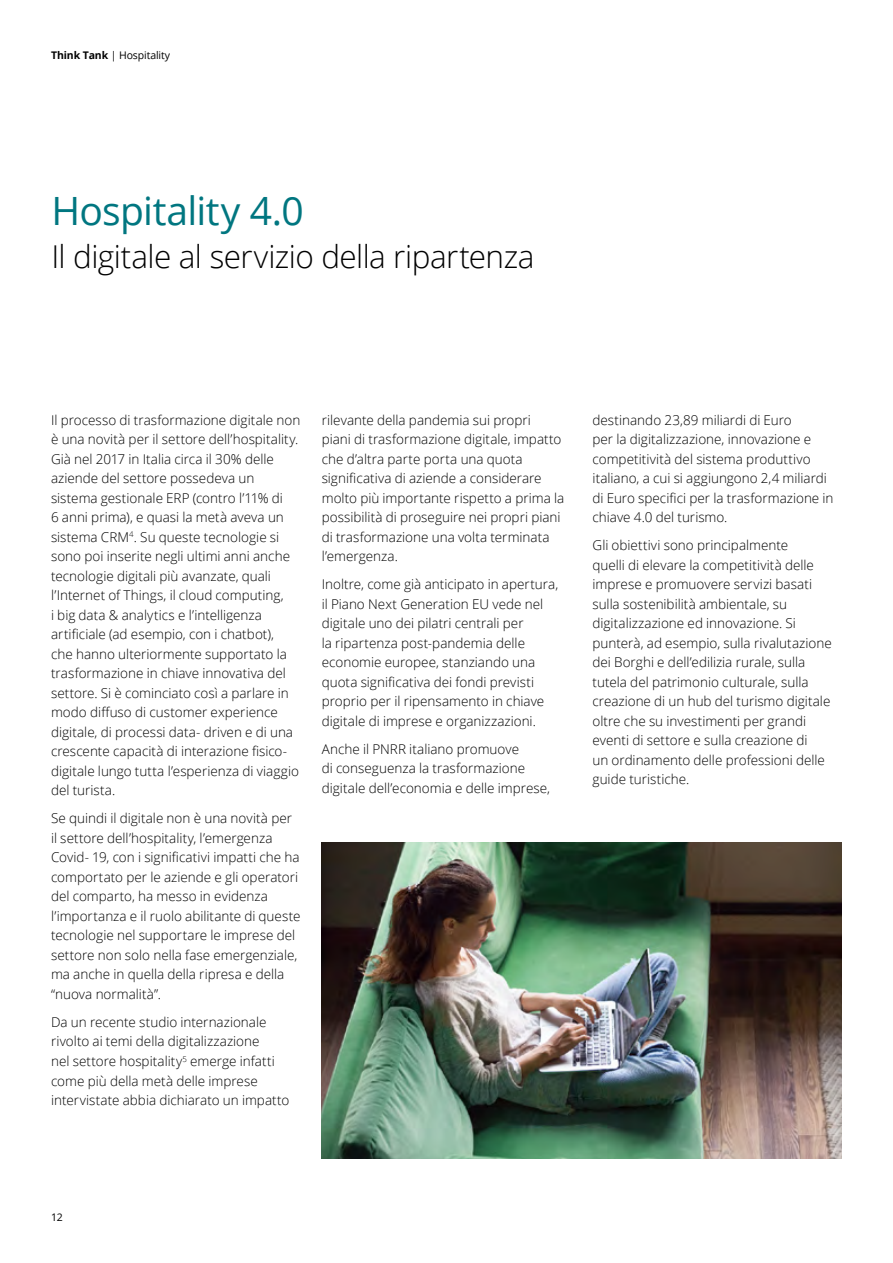
<style>
.page{position:relative;width:893px;height:1263px;background:#fff}
.page>*{position:absolute;margin:0;border:0;box-sizing:border-box;transform-origin:0 0}
.t1{font:39px "Open Sans";letter-spacing:-.02em;color:#007680}
.t2{font:300 31.5px "Open Sans";letter-spacing:-.02em;color:#000}
.t3{font:300 13.5px/19.5px "Open Sans";color:#000}
.t4{font:10.5px "Open Sans";letter-spacing:-.01em;color:#000}
.s1{font-weight:700}
</style>
<div class="page">
<img style="left:322px;top:842px;width:520px;height:317px">
<p class="t4" style="left:51px;top:48px;width:121px"><span class="s1">Think Tank</span> | Hospitality</p>
<h1 class="t1" style="left:51px;top:184px;width:254px">Hospitality 4.0</h1>
<h2 class="t2" style="left:51px;top:235px;width:485px">Il digitale al servizio della ripartenza</h2>
<p class="t3" style="left:51px;top:410px;width:251px">Il processo di trasformazione digitale non è una novità per il settore dell’hospitality.<br>Già nel 2017 in Italia circa il 30% delle aziende del settore possedeva un sistema gestionale ERP (contro l’11% di<br>6 anni prima), e quasi la metà aveva un sistema CRM<sup>4</sup>. Su queste tecnologie si sono poi inserite negli ultimi anni anche tecnologie digitali più avanzate, quali l’Internet of Things, il cloud computing,<br>i big data &amp; analytics e l’intelligenza artificiale (ad esempio, con i chatbot),<br>che hanno ulteriormente supportato la trasformazione in chiave innovativa del settore. Si è cominciato così a parlare in modo diffuso di customer experience digitale, di processi data- driven e di una crescente capacità di interazione fisico&shy;digitale lungo tutta l’esperienza di viaggio del turista.</p>
<p class="t3" style="left:51px;top:808px;width:251px">Se quindi il digitale non è una novità per il settore dell’hospitality, l’emergenza Covid- 19, con i significativi impatti che ha comportato per le aziende e gli operatori del comparto, ha messo in evidenza l’importanza e il ruolo abilitante di queste tecnologie nel supportare le imprese del settore non solo nella fase emergenziale, ma anche in quella della ripresa e della “nuova normalità”.</p>
<p class="t3" style="left:51px;top:1012px;width:240px">Da un recente studio internazionale rivolto ai temi della digitalizzazione<br>nel settore hospitality<sup>5</sup> emerge infatti come più della metà delle imprese intervistate abbia dichiarato un impatto</p>
<p class="t3" style="left:322px;top:410px;width:244px">rilevante della pandemia sui propri<br>piani di trasformazione digitale, impatto che d’altra parte porta una quota significativa di aziende a considerare molto più importante rispetto a prima la possibilità di proseguire nei propri piani di trasformazione una volta terminata l’emergenza.</p>
<p class="t3" style="left:322px;top:574px;width:238px">Inoltre, come già anticipato in apertura, il Piano Next Generation EU vede nel digitale uno dei pilatri centrali per<br>la ripartenza post-pandemia delle economie europee, stanziando una quota significativa dei fondi previsti proprio per il ripensamento in chiave digitale di imprese e organizzazioni.</p>
<p class="t3" style="left:322px;top:739px;width:230px">Anche il PNRR italiano promuove<br>di conseguenza la trasformazione digitale dell’economia e delle imprese,</p>
<p class="t3" style="left:592px;top:410px;width:243px">destinando 23,89 miliardi di Euro<br>per la digitalizzazione, innovazione e competitività del sistema produttivo italiano, a cui si aggiungono 2,4 miliardi di Euro specifici per la trasformazione in chiave 4.0 del turismo.</p>
<p class="t3" style="left:592px;top:535px;width:241px">Gli obiettivi sono principalmente<br>quelli di elevare la competitività delle imprese e promuovere servizi basati sulla sostenibilità ambientale, su digitalizzazione ed innovazione. Si punterà, ad esempio, sulla rivalutazione dei Borghi e dell’edilizia rurale, sulla tutela del patrimonio culturale, sulla creazione di un hub del turismo digitale oltre che su investimenti per grandi eventi di settore e sulla creazione di<br>un ordinamento delle professioni delle guide turistiche.</p>
<p class="t4" style="left:51px;top:1210px;width:13px">12</p>
</div>
